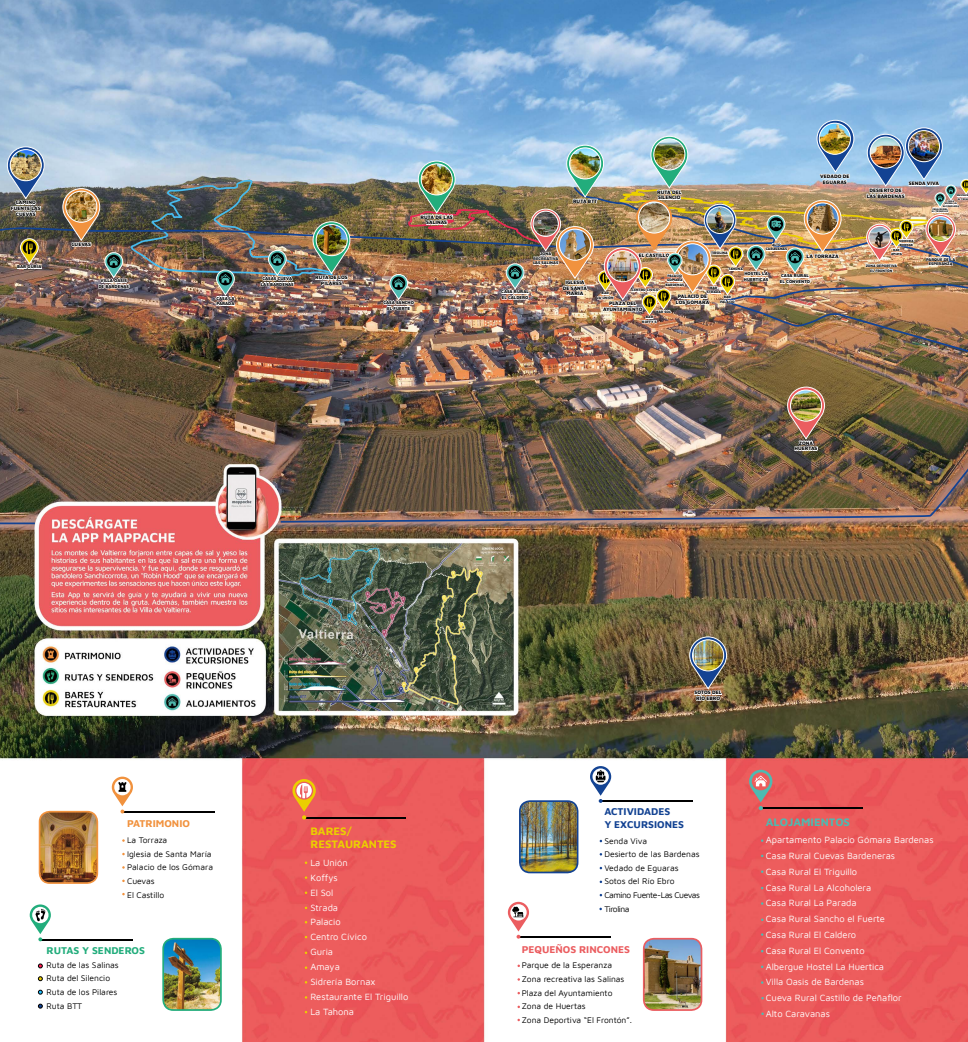
<style>
.page{position:relative;width:968px;height:1042px;background:#fff}
.page>*{position:absolute;margin:0;border:0;box-sizing:border-box;transform-origin:0 0}
.t1{font:700 11.2px/13.5px "Maven Pro";color:#ebcf00}
.t2{font:700 11.2px "Maven Pro";color:#4ebab1}
.t3{font:700 10.15px/12.2px "Maven Pro";color:#134393}
.t4{font:700 10.15px "Maven Pro";color:#eb5d60}
.t5{font:700 10.15px "Maven Pro";color:#22ad7c}
.t6{font:700 10.15px "Maven Pro";color:#f1923e}
.t7{font:9.36px/15.8px "Maven Pro";color:#fff}
.t8{font:8.49px/13.6px "Maven Pro";color:#000}
.t9{font:800 5.08px/5.7px "Maven Pro";color:#000;text-align:center}
.t10{font:800 4.38px/5.7px "Maven Pro";color:#000}
.t11{font:800 4.02px/4.5px "Maven Pro";color:#000;text-align:center}
.t12{font:800 3.59px/5.2px "Maven Pro";color:#000;text-align:center}
.t13{font:800 3.5px/4.5px "Maven Pro";color:#000;text-align:center}
.t14{font:800 3.15px/4.1px "Maven Pro";color:#000;text-align:center}
.t15{font:800 2.54px/3.2px "Maven Pro";color:#000}
.t16{font:800 2.45px/2.4px "Maven Pro";color:#000}
</style>
<div class="page">
<img style="left:0;top:0;width:967px;height:1042px">
<img style="left:0;top:185px;width:967px;height:170px">
<hr style="left:760px;top:807px;width:102px;height:2px;background:#000">
<svg style="left:749px;top:770px;width:23px;height:40px"></svg>
<hr style="left:600px;top:800px;width:92px;height:2px;background:#000">
<svg style="left:590px;top:766px;width:21px;height:37px"></svg>
<img style="left:520px;top:801px;width:57px;height:71px">
<div style="left:519px;top:800px;width:59px;height:73px;border:2px solid #134393;border-radius:10px"></div>
<hr style="left:518px;top:936px;width:92px;height:1px;background:#000">
<svg style="left:508px;top:902px;width:21px;height:36px"></svg>
<img style="left:643px;top:938px;width:58px;height:72px">
<div style="left:642px;top:938px;width:60px;height:73px;border:2px solid #eb5d60;border-radius:10px"></div>
<hr style="left:122px;top:811px;width:93px;height:1px;background:#000">
<svg style="left:112px;top:776px;width:21px;height:37px"></svg>
<img style="left:40px;top:811px;width:57px;height:72px">
<div style="left:39px;top:811px;width:59px;height:73px;border:2px solid #f1923e;border-radius:10px"></div>
<hr style="left:40px;top:938px;width:93px;height:2px;background:#000">
<svg style="left:30px;top:904px;width:21px;height:37px"></svg>
<img style="left:163px;top:938px;width:58px;height:72px">
<div style="left:162px;top:938px;width:60px;height:73px;border:2px solid #22ad7c;border-radius:10px"></div>
<svg style="left:38px;top:963px;width:5px;height:5px"></svg>
<svg style="left:38px;top:976px;width:5px;height:5px"></svg>
<svg style="left:38px;top:990px;width:5px;height:4px"></svg>
<svg style="left:38px;top:1003px;width:5px;height:5px"></svg>
<img style="left:688px;top:636px;width:39px;height:66px">
<img style="left:786px;top:386px;width:39px;height:66px">
<svg style="left:16px;top:238px;width:27px;height:32px"></svg>
<img style="left:62px;top:179px;width:289px;height:128px">
<svg style="left:6px;top:146px;width:39px;height:71px;background:#8f9baa"></svg>
<img style="left:10px;top:150px;width:31px;height:31px;border-radius:16px">
<div style="left:10px;top:149px;width:32px;height:32px;border:1px solid #fff;border-radius:50%"></div>
<img style="left:279px;top:458px;width:688px;height:65px">
<hr style="left:0;top:522px;width:35px;height:2px;background:#134393">
<hr style="left:304px;top:817px;width:101px;height:1px;background:#000">
<svg style="left:292px;top:779px;width:24px;height:40px"></svg>
<img style="left:382px;top:119px;width:586px;height:210px">
<p class="t9" style="left:11px;top:199px;width:31px">CAMINO<br>FUENTE LAS<br>CUEVAS</p>
<p class="t10" style="left:17px;top:264px;width:26px">BAR GURIA</p>
<p class="t9" style="left:71px;top:241px;width:21px">CUEVAS</p>
<p class="t10" style="left:98px;top:278px;width:32px;text-align:center">VILLA OÁSIS<br>DE BARDENAS</p>
<p class="t10" style="left:216px;top:295px;width:20px">CASA LA<br>PARADA</p>
<p class="t10" style="left:261px;top:275px;width:35px;text-align:center">CASAS CUEVA<br>LAS BARDENAS</p>
<p class="t9" style="left:315px;top:274px;width:34px">RUTA DE LOS<br>PILARES</p>
<p class="t9" style="left:420px;top:214px;width:34px">RUTA DE LAS<br>SALINAS</p>
<p class="t10" style="left:383px;top:299px;width:32px;text-align:center">CASA SANCHO<br>EL FUERTE</p>
<p class="t9" style="left:573px;top:198px;width:26px">RUTA BTT</p>
<p class="t9" style="left:657px;top:189px;width:26px;text-align:left">RUTA DEL<br>SILENCIO</p>
<p class="t9" style="left:820px;top:173px;width:31px">VEDADO DE<br>EGUARAS</p>
<p class="t9" style="left:908px;top:181px;width:32px">SENDA VIVA</p>
<p class="t9" style="left:866px;top:187px;width:40px">DESIERTO DE<br>LAS BARDENAS</p>
<p class="t15" style="left:956px;top:194px;width:13px">RESTAUR<br>EL TRIG</p>
<p class="t16" style="left:942px;top:200px;width:18px;text-align:center">CASA<br>RURAL LA<br>ALCOHOLERA</p>
<p class="t16" style="left:931px;top:207px;width:18px">CASA RURAL<br>EL TRIGUILLO</p>
<p class="t14" style="left:898px;top:238px;width:16px;text-align:left">SIDRERIA<br>BORNAX</p>
<p class="t12" style="left:765px;top:242px;width:23px;line-height:4.6px">ALTO<br>CARAVANAS</p>
<p class="t14" style="left:890px;top:247px;width:12px">BAR<br>AMAYA</p>
<p class="t12" style="left:711px;top:250px;width:18px">TIROLINA</p>
<p class="t11" style="left:533px;top:251px;width:27px">ZONA<br>RECREATIVA<br>LAS SALINAS</p>
<p class="t11" style="left:925px;top:257px;width:31px">PARQUE DE LA<br>ESPERANZA</p>
<p class="t9" style="left:638px;top:252px;width:32px">EL CASTILLO</p>
<p class="t9" style="left:806px;top:253px;width:34px">LA TORRAZA</p>
<p class="t12" style="left:865px;top:262px;width:33px">ZONA DEPORTIVA<br>EL FRONTÓN</p>
<p class="t13" style="left:728px;top:267px;width:16px">TAHONA</p>
<p class="t13" style="left:720px;top:294px;width:16px">BAR<br>PALACIO</p>
<p class="t10" style="left:743px;top:270px;width:26px">HOSTEL LA<br>HUERTICAS</p>
<p class="t13" style="left:665px;top:273px;width:21px">PALACIO<br>GÓMARA<br>BARDENAS</p>
<p class="t10" style="left:779px;top:273px;width:32px">CASA RURAL<br>EL CONVENTO</p>
<p class="t9" style="left:562px;top:279px;width:26px">IGLESIA<br>DE SANTA<br>MARÍA</p>
<p class="t13" style="left:706px;top:285px;width:16px">BAR<br>STRADA</p>
<p class="t13" style="left:632px;top:287px;width:28px">CENTRO CÍVICO</p>
<p class="t10" style="left:501px;top:289px;width:29px">CASA RURAL<br>EL CALDERO</p>
<p class="t13" style="left:597px;top:291px;width:18px">BAR<br>LA UNIÓN</p>
<p class="t9" style="left:677px;top:293px;width:31px">PALACIO DE</p>
<p class="t9" style="left:609px;top:300px;width:29px">PLAZA DEL</p>
<p class="t9" style="left:676px;top:299px;width:35px">LOS GÓMARA</p>
<p class="t9" style="left:603px;top:306px;width:41px">AYUNTAMIENTO</p>
<p class="t13" style="left:656px;top:309px;width:16px">BAR SOL</p>
<p class="t13" style="left:642px;top:315px;width:16px">BAR<br>KOFFY´S</p>
<p class="t9" style="left:794px;top:440px;width:25px">ZONA<br>HUERTAS</p>
<p class="t6" style="left:127px;top:817px;width:64px">PATRIMONIO</p>
<p class="t8" style="left:127px;top:833px;width:87px">La Torraza<br>Iglesia de Santa María<br>Palacio de los Gómara<br>Cuevas<br>El Castillo</p>
<p class="t5" style="left:46px;top:944px;width:100px">RUTAS Y SENDEROS</p>
<p class="t8" style="left:46px;top:957px;width:74px">Ruta de las Salinas<br>Ruta del Silencio<br>Ruta de los Pilares<br>Ruta BTT</p>
<p class="t1" style="left:310px;top:823px;width:88px">BARES/<br>RESTAURANTES</p>
<p class="t7" style="left:310px;top:854px;width:99px;line-height:15px">La Unión<br>Koffys<br>El Sol<br>Strada<br>Palacio<br>Centro Cívico<br>Guria<br>Amaya<br>Sidrería Bornax<br>Restaurante El Triguillo<br>La Tahona</p>
<p class="t9" style="left:694px;top:689px;width:29px">SOTOS DEL<br>RÍO EBRO</p>
<p class="t3" style="left:604px;top:805px;width:81px">ACTIVIDADES<br>Y EXCURSIONES</p>
<p class="t8" style="left:604px;top:833px;width:97px">Senda Viva<br>Desierto de las Bardenas<br>Vedado de Eguaras<br>Sotos del Río Ebro<br>Camino Fuente-Las Cuevas<br>Tirolina</p>
<p class="t4" style="left:521px;top:942px;width:110px">PEQUEÑOS RINCONES</p>
<p class="t8" style="left:521px;top:958px;width:112px">Parque de la Esperanza<br>Zona recreativa las Salinas<br>Plaza del Ayuntamiento<br>Zona de Huertas<br>Zona Deportiva “El Frontón”.</p>
<p class="t2" style="left:765px;top:814px;width:86px">ALOJAMIENTOS</p>
<p class="t7" style="left:765px;top:831px;width:169px">Apartamento Palacio Gómara Bardenas<br>Casa Rural Cuevas Bardeneras<br>Casa Rural El Triguillo<br>Casa Rural La Alcoholera<br>Casa Rural La Parada<br>Casa Rural Sancho el Fuerte<br>Casa Rural El Caldero<br>Casa Rural El Convento<br>Albergue Hostel La Huertica<br>Villa Oasis de Bardenas<br>Cueva Rural Castillo de Peñaflor<br>Alto Caravanas</p>
</div>
